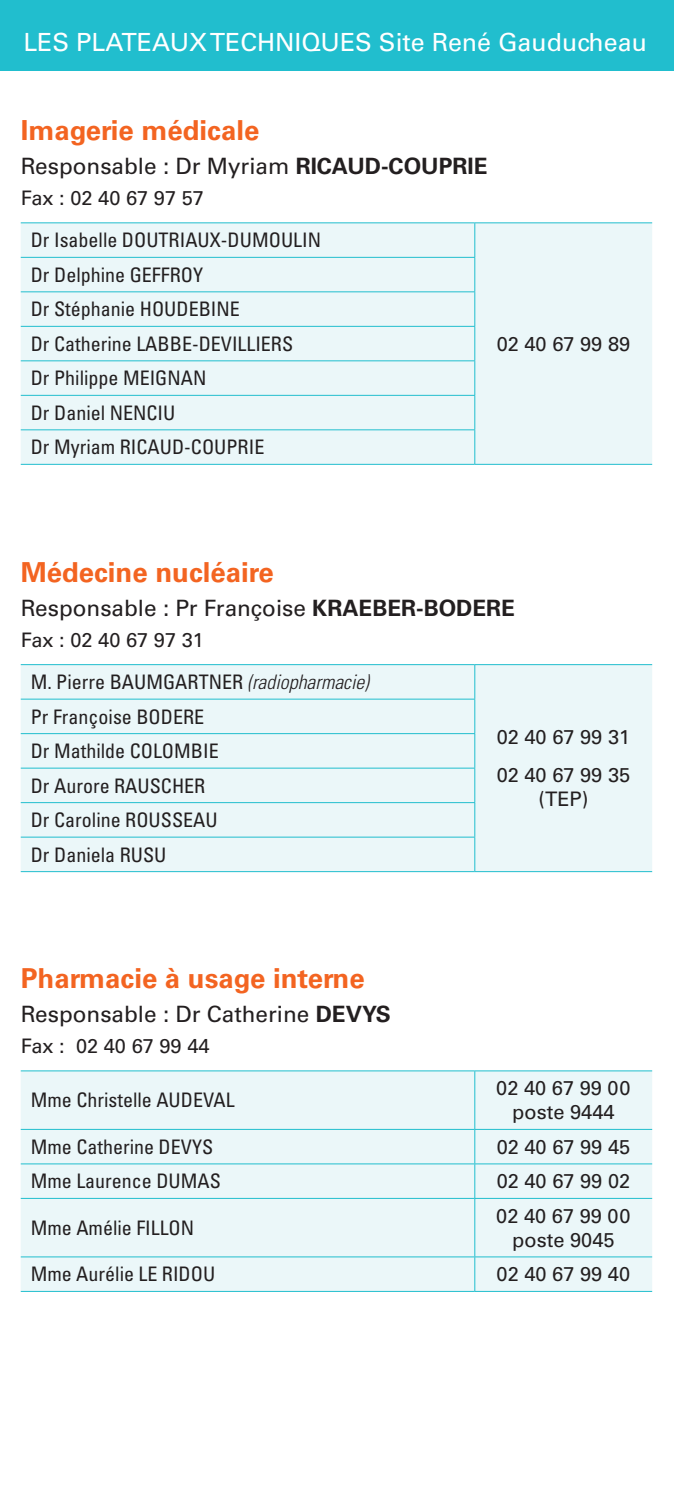
<style>
.page{position:relative;width:674px;height:1489px;background:#fff}
.page>*{position:absolute;margin:0;border:0;box-sizing:border-box;transform-origin:0 0}
.t1{font:700 27.5px "Univers LT Std";color:#f36421}
.t2{font:25px "Univers LT Std";color:#fff}
.t3{font:22.5px "Univers LT Std";color:#231f20}
.t4{font:condensed 20px/34.5px "Univers LT Std";color:#231f20}
.t5{font:20px/24px "Univers LT Std";color:#231f20;text-align:center}
.s1{font-weight:700}
.s2{font-stretch:normal}
.s3{font-weight:300;font-style:italic}
</style>
<div class="page">
<div style="left:21px;top:665px;width:630px;height:206px;background:#ebf7f9"></div>
<hr style="left:474px;top:664px;width:177px;height:1px;background:#21bece">
<hr style="left:474px;top:871px;width:177px;height:1px;background:#21bece">
<hr style="left:21px;top:664px;width:453px;height:1px;background:#21bece">
<hr style="left:21px;top:698px;width:454px;height:1px;background:#21bece">
<hr style="left:21px;top:733px;width:454px;height:1px;background:#21bece">
<hr style="left:21px;top:767px;width:454px;height:1px;background:#21bece">
<hr style="left:21px;top:802px;width:454px;height:1px;background:#21bece">
<hr style="left:21px;top:836px;width:454px;height:1px;background:#21bece">
<hr style="left:21px;top:871px;width:453px;height:1px;background:#21bece">
<hr style="left:474px;top:665px;width:1px;height:33px;background:#21bece">
<hr style="left:474px;top:699px;width:1px;height:34px;background:#21bece">
<hr style="left:474px;top:734px;width:1px;height:33px;background:#21bece">
<hr style="left:474px;top:768px;width:1px;height:34px;background:#21bece">
<hr style="left:474px;top:803px;width:1px;height:33px;background:#21bece">
<hr style="left:474px;top:837px;width:1px;height:34px;background:#21bece">
<div style="left:0;top:0;width:673px;height:71px;background:#21bece"></div>
<div style="left:21px;top:1071px;width:630px;height:219px;background:#ebf7f9"></div>
<hr style="left:21px;top:1070px;width:453px;height:1px;background:#21bece">
<hr style="left:474px;top:1070px;width:177px;height:1px;background:#21bece">
<hr style="left:21px;top:1128px;width:453px;height:1px;background:#21bece">
<hr style="left:474px;top:1128px;width:177px;height:1px;background:#21bece">
<hr style="left:21px;top:1163px;width:453px;height:1px;background:#21bece">
<hr style="left:474px;top:1163px;width:177px;height:1px;background:#21bece">
<hr style="left:21px;top:1197px;width:453px;height:1px;background:#21bece">
<hr style="left:474px;top:1197px;width:177px;height:1px;background:#21bece">
<hr style="left:21px;top:1256px;width:453px;height:1px;background:#21bece">
<hr style="left:474px;top:1256px;width:177px;height:1px;background:#21bece">
<hr style="left:21px;top:1290px;width:453px;height:1px;background:#21bece">
<hr style="left:474px;top:1290px;width:177px;height:1px;background:#21bece">
<hr style="left:474px;top:1071px;width:1px;height:57px;background:#21bece">
<hr style="left:474px;top:1129px;width:1px;height:34px;background:#21bece">
<hr style="left:474px;top:1164px;width:1px;height:33px;background:#21bece">
<hr style="left:474px;top:1198px;width:1px;height:58px;background:#21bece">
<hr style="left:474px;top:1257px;width:1px;height:33px;background:#21bece">
<div style="left:21px;top:223px;width:630px;height:241px;background:#ebf7f9"></div>
<hr style="left:21px;top:222px;width:453px;height:1px;background:#21bece">
<hr style="left:474px;top:222px;width:177px;height:1px;background:#21bece">
<hr style="left:474px;top:464px;width:177px;height:1px;background:#21bece">
<hr style="left:21px;top:257px;width:454px;height:1px;background:#21bece">
<hr style="left:21px;top:291px;width:454px;height:1px;background:#21bece">
<hr style="left:21px;top:326px;width:454px;height:1px;background:#21bece">
<hr style="left:21px;top:360px;width:454px;height:1px;background:#21bece">
<hr style="left:21px;top:395px;width:454px;height:1px;background:#21bece">
<hr style="left:21px;top:429px;width:454px;height:1px;background:#21bece">
<hr style="left:21px;top:464px;width:453px;height:1px;background:#21bece">
<hr style="left:474px;top:223px;width:1px;height:34px;background:#21bece">
<hr style="left:474px;top:258px;width:1px;height:33px;background:#21bece">
<hr style="left:474px;top:292px;width:1px;height:34px;background:#21bece">
<hr style="left:474px;top:327px;width:1px;height:33px;background:#21bece">
<hr style="left:474px;top:361px;width:1px;height:34px;background:#21bece">
<hr style="left:474px;top:395px;width:1px;height:34px;background:#21bece">
<hr style="left:474px;top:430px;width:1px;height:34px;background:#21bece">
<p class="t2" style="left:23px;top:27px;width:624px">LES PLATEAUX TECHNIQUES Site René Gauducheau</p>
<h1 class="t1" style="left:21px;top:114px;width:240px">Imagerie médicale</h1>
<p class="t3" style="left:21px;top:153px;width:468px">Responsable : Dr Myriam <span class="s1">RICAUD-COUPRIE</span></p>
<p class="t5" style="left:21px;top:186px;width:185px">Fax : 02 40 67 97 57</p>
<p class="t4" style="left:31px;top:223px;width:291px">Dr Isabelle DOUTRIAUX-DUMOULIN</p>
<p class="t4" style="left:31px;top:257px;width:264px">Dr Delphine GEFFROY<br>Dr Stéphanie HOUDEBINE<br>Dr Catherine LABBE-DEVILLIERS<br>Dr Philippe MEIGNAN<br>Dr Daniel NENCIU<br>Dr Myriam RICAUD-COUPRIE</p>
<p class="t5" style="left:496px;top:332px;width:135px">02 40 67 99 89</p>
<h1 class="t1" style="left:21px;top:556px;width:254px">Médecine nucléaire</h1>
<p class="t3" style="left:21px;top:594px;width:495px">Responsable : Pr Françoise <span class="s1">KRAEBER-BODERE</span></p>
<p class="t4" style="left:31px;top:618px;width:339px;line-height:42px;text-indent:-10px"><span class="s2">Fax : 02 40 67 97 31<br></span>M. Pierre BAUMGARTNER <span class="s3">(radiopharmacie)</span></p>
<p class="t5" style="left:496px;top:718px;width:135px;line-height:38.2px;text-align:left">02 40 67 99 31<br>02 40 67 99 35</p>
<p class="t5" style="left:538px;top:787px;width:51px">(TEP)</p>
<p class="t4" style="left:31px;top:699px;width:189px">Pr Françoise BODERE<br>Dr Mathilde COLOMBIE<br>Dr Aurore RAUSCHER<br>Dr Caroline ROUSSEAU<br>Dr Daniela RUSU</p>
<h1 class="t1" style="left:21px;top:962px;width:345px">Pharmacie à usage interne</h1>
<p class="t3" style="left:21px;top:1000px;width:371px">Responsable : Dr Catherine <span class="s1">DEVYS</span></p>
<p class="t5" style="left:21px;top:1034px;width:190px">Fax : 02 40 67 99 44</p>
<p class="t4" style="left:31px;top:1082px;width:205px">Mme Christelle AUDEVAL</p>
<p class="t5" style="left:496px;top:1076px;width:136px">02 40 67 99 00 poste 9444</p>
<p class="t4" style="left:31px;top:1129px;width:184px">Mme Catherine DEVYS</p>
<p class="t5" style="left:496px;top:1134px;width:135px">02 40 67 99 45</p>
<p class="t4" style="left:31px;top:1163px;width:191px">Mme Laurence DUMAS</p>
<p class="t5" style="left:496px;top:1169px;width:135px">02 40 67 99 02</p>
<p class="t4" style="left:31px;top:1210px;width:165px">Mme Amélie FILLON</p>
<p class="t5" style="left:496px;top:1203px;width:136px">02 40 67 99 00 poste 9045</p>
<p class="t4" style="left:31px;top:1256px;width:186px">Mme Aurélie LE RIDOU</p>
<p class="t5" style="left:496px;top:1262px;width:135px">02 40 67 99 40</p>
</div>
